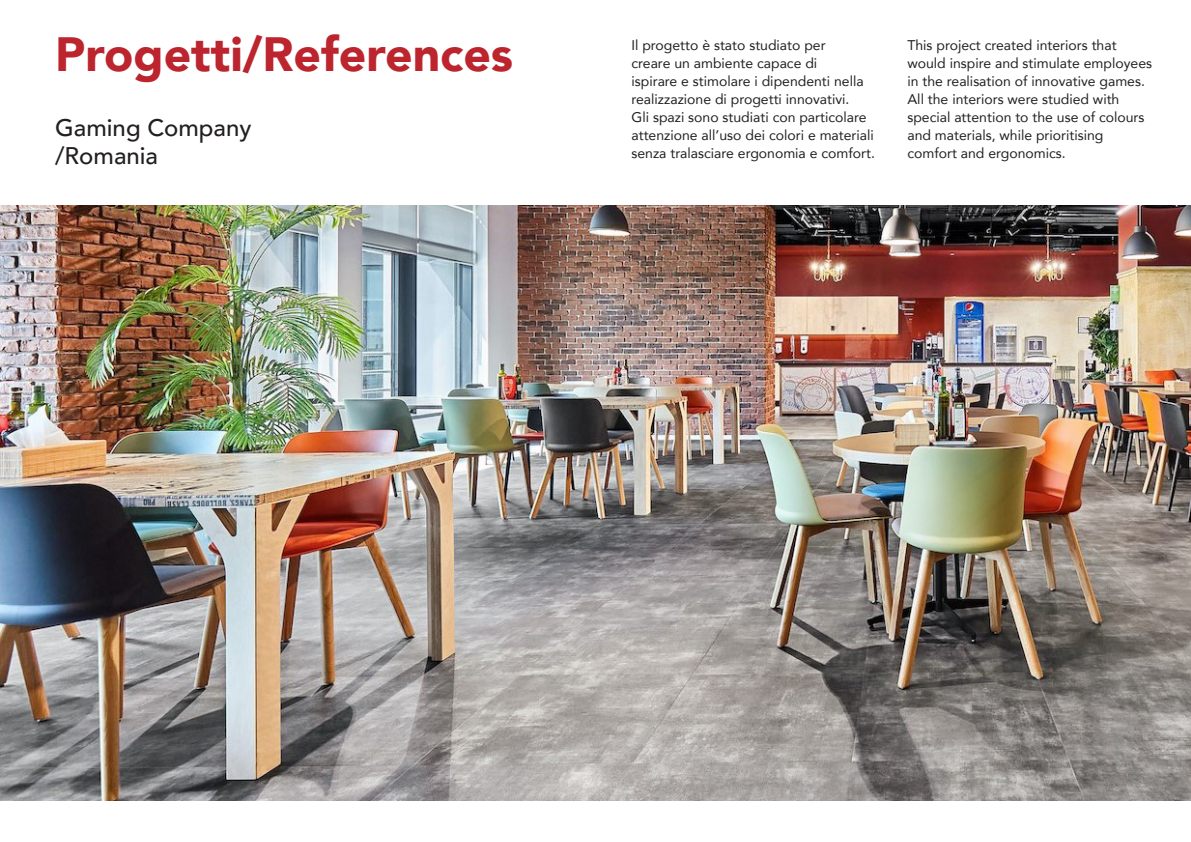
<style>
.page{position:relative;width:1191px;height:842px;background:#fff}
.page>*{position:absolute;margin:0;border:0;box-sizing:border-box;transform-origin:0 0}
.t1{font:900 48px "Avenir";color:#bc242e}
.t2{font:500 24px/28.8px "Avenir";color:#231f20}
.t3{font:14px/18px "Avenir";color:#231f20}
</style>
<div class="page">
<img style="left:0;top:206px;width:1191px;height:595px">
<h1 class="t1" style="left:55px;top:13px;width:459px">Progetti/References</h1>
<p class="t3" style="left:631px;top:36px;width:245px">Il progetto è stato studiato per<br>creare un ambiente capace di<br>ispirare e stimolare i dipendenti nella realizzazione di progetti innovativi.<br>Gli spazi sono studiati con particolare attenzione all’uso dei colori e materiali senza tralasciare ergonomia e comfort.</p>
<p class="t3" style="left:907px;top:36px;width:246px">This project created interiors that would inspire and stimulate employees in the realisation of innovative games.<br>All the interiors were studied with special attention to the use of colours and materials, while prioritising comfort and ergonomics.</p>
<h2 class="t2" style="left:55px;top:111px;width:198px">Gaming Company /Romania</h2>
</div>
